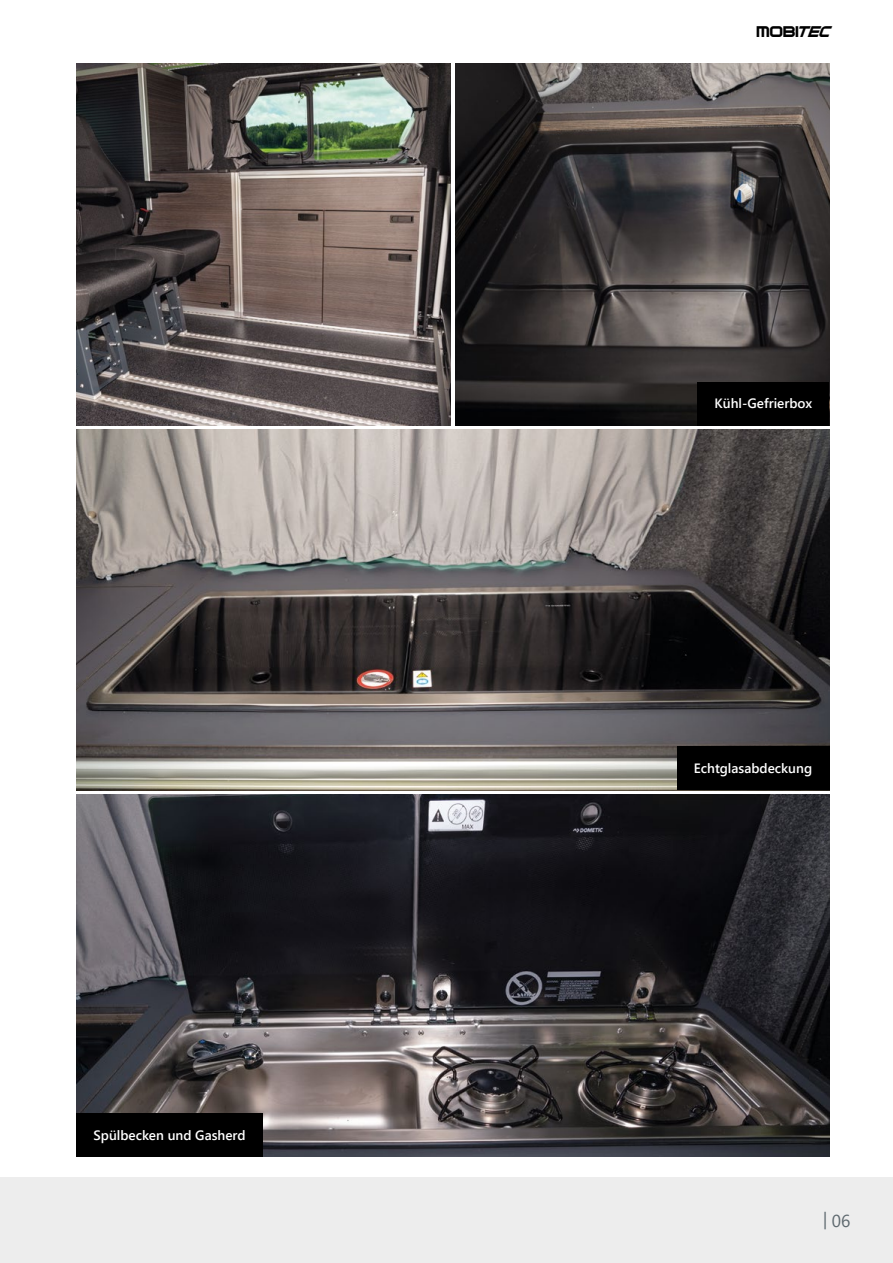
<style>
.page{position:relative;width:893px;height:1263px;background:#fff}
.page>*{position:absolute;margin:0;border:0;box-sizing:border-box;transform-origin:0 0}
.t1{font:17.25px "Segoe UI";color:#5d686e}
.t2{font:16.5px "Terminator Two";color:#000}
.t3{font:600 13.5px "Segoe UI";color:#fff}
.s1{font-style:italic}
</style>
<div class="page">
<div style="left:0;top:1178px;width:893px;height:85px;background:#ededed"></div>
<img style="left:77px;top:794px;width:752px;height:363px">
<img style="left:77px;top:429px;width:752px;height:361px">
<div style="left:677px;top:746px;width:152px;height:44px;background:#000"></div>
<div style="left:77px;top:1113px;width:186px;height:44px;background:#000"></div>
<img style="left:455px;top:63px;width:374px;height:362px">
<div style="left:698px;top:382px;width:131px;height:43px;background:#000"></div>
<img style="left:77px;top:63px;width:374px;height:362px">
<p class="t3" style="left:94px;top:1122px;width:154px">Spülbecken und Gasherd</p>
<p class="t2" style="left:757px;top:23px;width:80px">Mobi<span class="s1">TEC</span></p>
<p class="t3" style="left:715px;top:391px;width:99px">Kühl-Gefrierbox</p>
<p class="t3" style="left:694px;top:756px;width:120px">Echtglasabdeckung</p>
<p class="t1" style="left:823px;top:1204px;width:29px">| 06</p>
</div>
